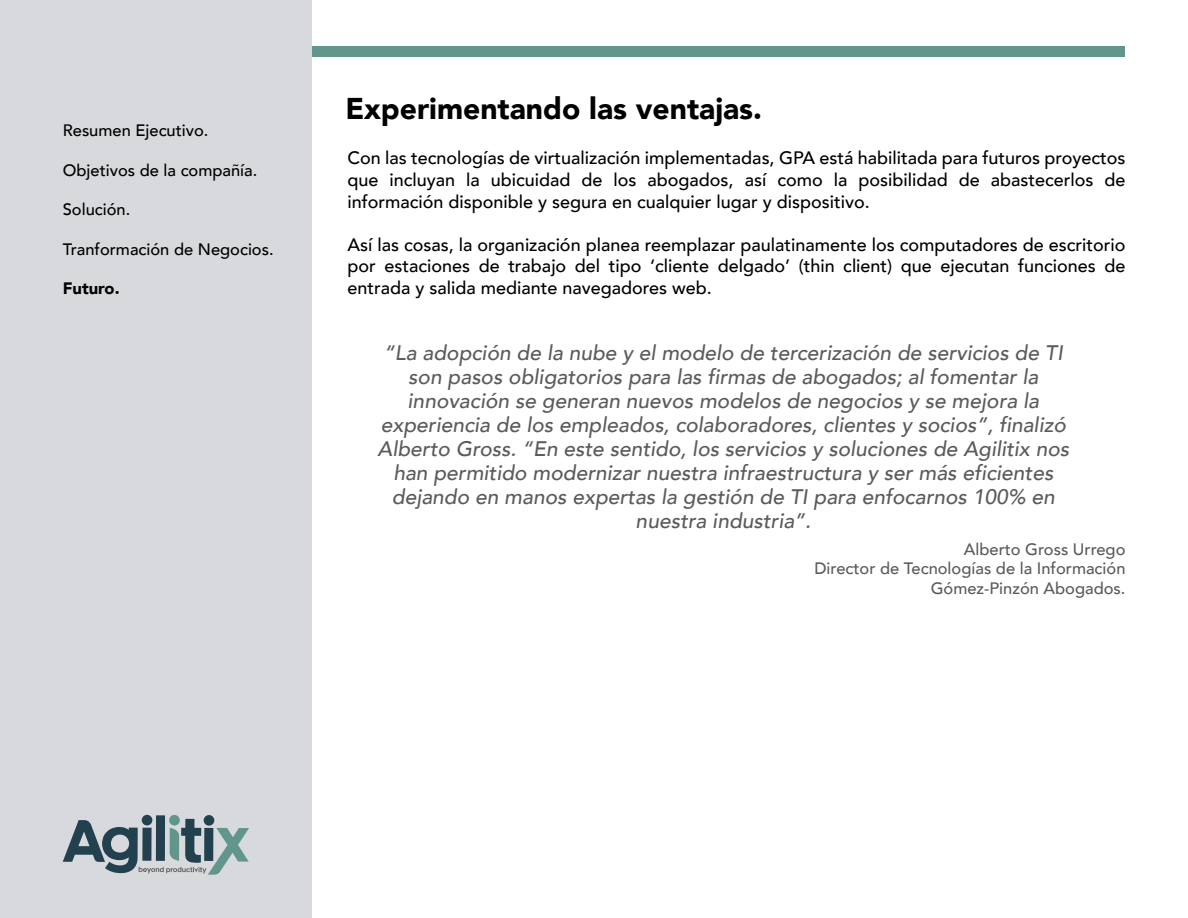
<style>
.page{position:relative;width:1188px;height:918px;background:#fff}
.page>*{position:absolute;margin:0;border:0;box-sizing:border-box;transform-origin:0 0}
.t1{font:900 30px "Avenir";color:#000}
.t2{font:italic 500 21px/24px "Avenir";color:#5b5b5f;text-align:center}
.t3{font:500 18px/21.6px "Avenir";color:#000;text-align:justify}
.t4{font:500 16.5px/19.8px "Avenir";color:#5b5b5f;text-align:right}
.t5{font:500 16.5px "Avenir";color:#000}
.t6{font:900 16.5px "Avenir";color:#000}
</style>
<div class="page">
<div style="left:64px;top:46px;width:1061px;height:11px;background:#62958b"></div>
<div style="left:0;top:1px;width:312px;height:917px;background:#d8d9dd"></div>
<div style="left:156px;top:815px;width:9px;height:46px;background:#22404d"></div>
<div style="left:169px;top:815px;width:11px;height:11px;background:#62958b;border-radius:50%"></div>
<div style="left:204px;top:815px;width:10px;height:11px;background:#22404d;border-radius:50%"></div>
<div style="left:142px;top:815px;width:10px;height:10px;background:#22404d;border-radius:50%"></div>
<svg style="left:63px;top:819px;width:186px;height:56px"></svg>
<p class="t5" style="left:63px;top:116px;width:147px">Resumen Ejecutivo.</p>
<p class="t5" style="left:63px;top:156px;width:196px">Objetivos de la compañía.</p>
<p class="t5" style="left:63px;top:195px;width:69px">Solución.</p>
<p class="t5" style="left:63px;top:235px;width:212px">Tranformación de Negocios.</p>
<p class="t6" style="left:63px;top:274px;width:58px">Futuro.</p>
<h1 class="t1" style="left:345px;top:83px;width:418px">Experimentando las ventajas.</h1>
<p class="t3" style="left:347px;top:146px;width:780px">Con las tecnologías de virtualización implementadas, GPA está habilitada para futuros proyectos que incluyan la ubicuidad de los abogados, así como la posibilidad de abastecerlos de información disponible y segura en cualquier lugar y dispositivo.</p>
<p class="t3" style="left:347px;top:233px;width:780px">Así las cosas, la organización planea reemplazar paulatinamente los computadores de escritorio por estaciones de trabajo del tipo ‘cliente delgado’ (thin client) que ejecutan funciones de entrada y salida mediante navegadores web.</p>
<p class="t2" style="left:378px;top:341px;width:693px">“La adopción de la nube y el modelo de tercerización de servicios de TI son pasos obligatorios para las firmas de abogados; al fomentar la innovación se generan nuevos modelos de negocios y se mejora la experiencia de los empleados, colaboradores, clientes y socios”, finalizó Alberto Gross. “En este sentido, los servicios y soluciones de Agilitix nos han permitido modernizar nuestra infraestructura y ser más eficientes dejando en manos expertas la gestión de TI para enfocarnos 100% en nuestra industria”.</p>
<p class="t4" style="left:814px;top:538px;width:313px">Alberto Gross Urrego<br>Director de Tecnologías de la Información<br>Gómez-Pinzón Abogados.</p>
</div>
